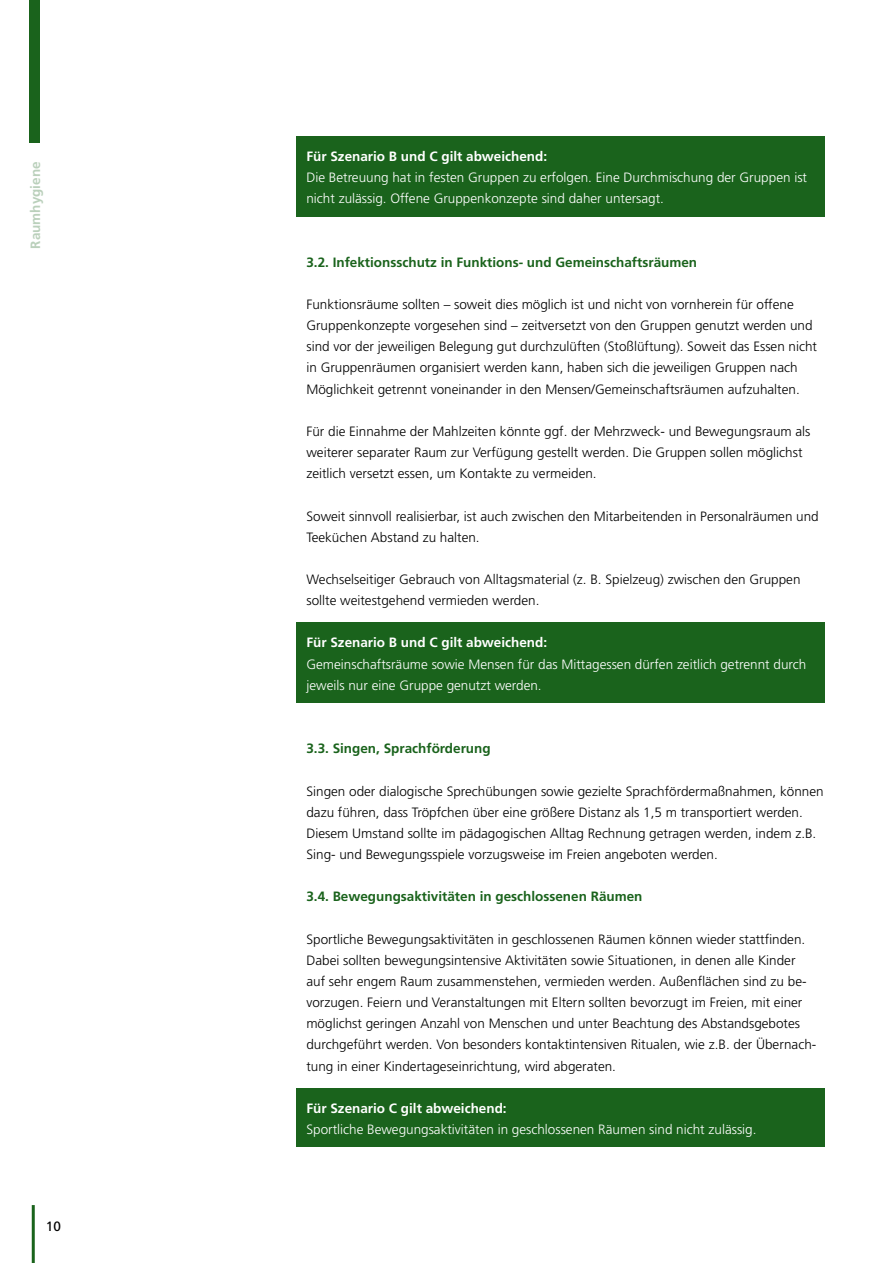
<style>
.page{position:relative;width:893px;height:1263px;background:#fff}
.page>*{position:absolute;margin:0;border:0;box-sizing:border-box;transform-origin:0 0}
.t1{font:300 13.5px/21.1px "Frutiger LT Std";color:#000}
.t2{font:300 13.5px/21.1px "Frutiger LT Std";color:#fff}
.t3{font:700 13.5px "Frutiger LT Std";color:#1a631c}
.t4{font:700 13.5px "Frutiger LT Std";color:#fff}
.t5{font:700 13.5px "Frutiger LT Std";color:#bad0bb}
.t6{font:13.5px "Frutiger LT Std";color:#000}
</style>
<div class="page">
<div style="left:296px;top:136px;width:529px;height:81px;background:#1a631c"></div>
<div style="left:296px;top:622px;width:529px;height:81px;background:#1a631c"></div>
<div style="left:296px;top:1088px;width:529px;height:58px;background:#1a631c"></div>
<div style="left:29px;top:0;width:10px;height:142px;background:#1a631c"></div>
<hr style="left:32px;top:1205px;width:3px;height:58px;background:#1a631c">
<p class="t5" style="left:27px;top:249px;width:89px;rotate:-90deg">Raumhygiene</p>
<p class="t6" style="left:46px;top:1218px;width:17px">10</p>
<p class="t4" style="left:306px;top:148px;width:242px">Für Szenario B und C gilt abweichend:</p>
<p class="t2" style="left:306px;top:167px;width:502px">Die Betreuung hat in festen Gruppen zu erfolgen. Eine Durchmischung der Gruppen ist nicht zulässig. Offene Gruppenkonzepte sind daher untersagt.</p>
<p class="t3" style="left:306px;top:254px;width:392px">3.2. Infektionsschutz in Funktions- und Gemeinschaftsräumen</p>
<p class="t1" style="left:306px;top:294px;width:512px">Funktionsräume sollten – soweit dies möglich ist und nicht von vornherein für offene Gruppenkonzepte vorgesehen sind – zeitversetzt von den Gruppen genutzt werden und sind vor der jeweiligen Belegung gut durchzulüften (Stoßlüftung). Soweit das Essen nicht in Gruppenräumen organisiert werden kann, haben sich die jeweiligen Gruppen nach Möglichkeit getrennt voneinander in den Mensen/Gemeinschaftsräumen aufzuhalten.</p>
<p class="t1" style="left:306px;top:421px;width:506px">Für die Einnahme der Mahlzeiten könnte ggf. der Mehrzweck- und Bewegungsraum als weiterer separater Raum zur Verfügung gestellt werden. Die Gruppen sollen möglichst zeitlich versetzt essen, um Kontakte zu vermeiden.</p>
<p class="t1" style="left:306px;top:505px;width:514px">Soweit sinnvoll realisierbar, ist auch zwischen den Mitarbeitenden in Personalräumen und<br>Teeküchen Abstand zu halten.</p>
<p class="t1" style="left:306px;top:569px;width:496px">Wechselseitiger Gebrauch von Alltagsmaterial (z. B. Spielzeug) zwischen den Gruppen sollte weitestgehend vermieden werden.</p>
<p class="t4" style="left:306px;top:635px;width:242px">Für Szenario B und C gilt abweichend:</p>
<p class="t2" style="left:306px;top:654px;width:501px">Gemeinschaftsräume sowie Mensen für das Mittagessen dürfen zeitlich getrennt durch jeweils nur eine Gruppe genutzt werden.</p>
<p class="t3" style="left:306px;top:740px;width:186px">3.3. Singen, Sprachförderung</p>
<p class="t1" style="left:306px;top:780px;width:519px">Singen oder dialogische Sprechübungen sowie gezielte Sprachfördermaßnahmen, können dazu führen, dass Tröpfchen über eine größere Distanz als 1,5 m transportiert werden.<br>Diesem Umstand sollte im pädagogischen Alltag Rechnung getragen werden, indem z.B.<br>Sing- und Bewegungsspiele vorzugsweise im Freien angeboten werden.</p>
<p class="t3" style="left:306px;top:888px;width:338px">3.4. Bewegungsaktivitäten in geschlossenen Räumen</p>
<p class="t1" style="left:306px;top:928px;width:511px">Sportliche Bewegungsaktivitäten in geschlossenen Räumen können wieder stattfinden.<br>Dabei sollten bewegungsintensive Aktivitäten sowie Situationen, in denen alle Kinder auf sehr engem Raum zusammenstehen, vermieden werden. Außenflächen sind zu be&shy;vorzugen. Feiern und Veranstaltungen mit Eltern sollten bevorzugt im Freien, mit einer möglichst geringen Anzahl von Menschen und unter Beachtung des Abstandsgebotes durchgeführt werden. Von besonders kontaktintensiven Ritualen, wie z.B. der Übernach&shy;tung in einer Kindertageseinrichtung, wird abgeraten.</p>
<p class="t4" style="left:306px;top:1100px;width:202px">Für Szenario C gilt abweichend:</p>
<p class="t2" style="left:306px;top:1119px;width:452px">Sportliche Bewegungsaktivitäten in geschlossenen Räumen sind nicht zulässig.</p>
</div>
